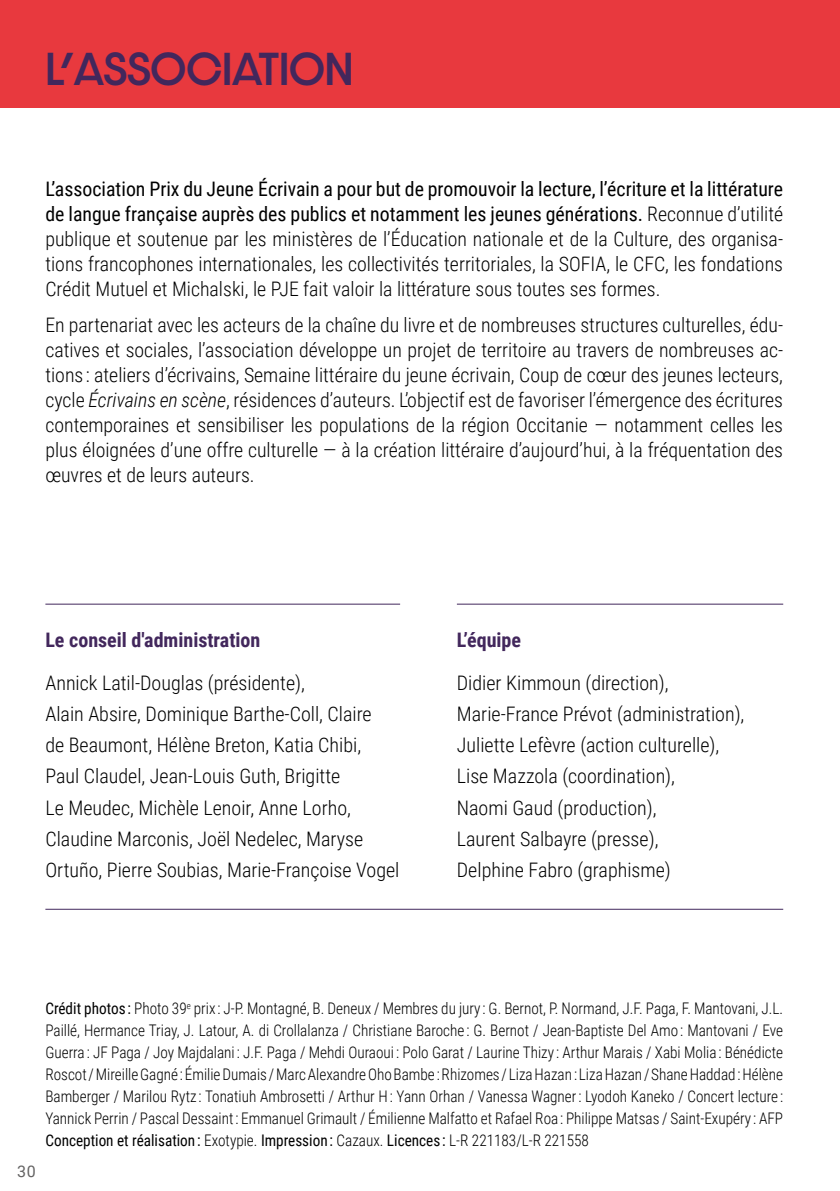
<style>
.page{position:relative;width:840px;height:1191px;background:#fff}
.page>*{position:absolute;margin:0;border:0;box-sizing:border-box;transform-origin:0 0}
.t1{font:500 39.2px "Dazzle Unicase";color:#42275c}
.t2{font:300 20px/31.2px "Roboto Condensed";color:#000;text-align:justify}
.t3{font:700 20px "Roboto Condensed";color:#42275c}
.LIEU___INFOS{font:300 16px/22px "Roboto Condensed";color:#000;text-align:justify;scale:.95 1}
.GRAND_ARTICLE___Surtitre{font:16px "Roboto";color:#646363}
.s1{font-weight:400}
.s2{font-style:italic}
</style>
<div class="page">
<hr style="left:45px;top:604px;width:355px;height:1px;background:#42275c">
<hr style="left:45px;top:909px;width:737px;height:1px;background:#42275c">
<hr style="left:456px;top:604px;width:326px;height:1px;background:#42275c">
<div style="left:0;top:0;width:839px;height:108px;background:#e8393e"></div>
<p class="t1" style="left:45px;top:39px;width:309px">L’ASSOCIATION</p>
<p class="t2" style="left:45px;top:175px;width:739px;line-height:25px"><span class="s1">L’association Prix du Jeune Écrivain a pour but de promouvoir la lecture, l’écriture et la littérature de langue française auprès des publics et notamment les jeunes générations.</span> Reconnue d’utilité publique et soutenue par les ministères de l’Éducation nationale et de la Culture, des organisa&shy;tions francophones internationales, les collectivités territoriales, la SOFIA, le CFC, les fondations Crédit Mutuel et Michalski, le PJE fait valoir la littérature sous toutes ses formes.</p>
<p class="t2" style="left:45px;top:311px;width:739px;line-height:25px">En partenariat avec les acteurs de la chaîne du livre et de nombreuses structures culturelles, édu&shy;catives et sociales, l’association développe un projet de territoire au travers de nombreuses ac&shy;tions : ateliers d’écrivains, Semaine littéraire du jeune écrivain, Coup de cœur des jeunes lecteurs, cycle <span class="s2">Écrivains en scène</span>, résidences d’auteurs. L’objectif est de favoriser l’émergence des écritures contemporaines et sensibiliser les populations de la région Occitanie — notamment celles les plus éloignées d’une offre culturelle — à la création littéraire d’aujourd’hui, à la fréquentation des œuvres et de leurs auteurs.</p>
<p class="t3" style="left:45px;top:626px;width:216px">Le conseil d'administration</p>
<p class="t2" style="left:45px;top:666px;width:355px;text-align:left">Annick Latil-Douglas (présidente),<br>Alain Absire, Dominique Barthe-Coll, Claire<br>de Beaumont, Hélène Breton, Katia Chibi, Paul Claudel, Jean-Louis Guth, Brigitte<br>Le Meudec, Michèle Lenoir, Anne Lorho, Claudine Marconis, Joël Nedelec, Maryse Ortuño, Pierre Soubias, Marie-Françoise Vogel</p>
<p class="t3" style="left:456px;top:626px;width:66px">L’équipe</p>
<p class="t2" style="left:456px;top:666px;width:289px;text-align:left">Didier Kimmoun (direction),<br>Marie-France Prévot (administration),<br>Juliette Lefèvre (action culturelle),<br>Lise Mazzola (coordination),<br>Naomi Gaud (production),<br>Laurent Salbayre (presse),<br>Delphine Fabro (graphisme)</p>
<p class="GRAND_ARTICLE___Surtitre" style="left:17px;top:1159px;width:20px">30</p>
<p class="LIEU___INFOS" style="left:45px;top:997px;width:777px"><span class="s1">Crédit photos :</span> Photo 39<sup>e</sup> prix : J-P. Montagné, B. Deneux / Membres du jury : G. Bernot, P. Normand, J.F. Paga, F. Mantovani, J.L.<br>Paillé, Hermance Triay, J. Latour, A. di Crollalanza / Christiane Baroche : G. Bernot / Jean-Baptiste Del Amo : Mantovani / Eve Guerra : JF Paga / Joy Majdalani : J.F. Paga / Mehdi Ouraoui : Polo Garat / Laurine Thizy : Arthur Marais / Xabi Molia : Bénédicte Roscot / Mireille Gagné : Émilie Dumais / Marc Alexandre Oho Bambe : Rhizomes / Liza Hazan : Liza Hazan / Shane Haddad : Hélène Bamberger / Marilou Rytz : Tonatiuh Ambrosetti / Arthur H : Yann Orhan / Vanessa Wagner : Lyodoh Kaneko / Concert lecture :<br>Yannick Perrin / Pascal Dessaint : Emmanuel Grimault / Émilienne Malfatto et Rafael Roa : Philippe Matsas / Saint-Exupéry : AFP <span class="s1">Conception et réalisation :</span> Exotypie. <span class="s1">Impression :</span> Cazaux. <span class="s1">Licences :</span> L-R 221183/L-R 221558</p>
</div>
